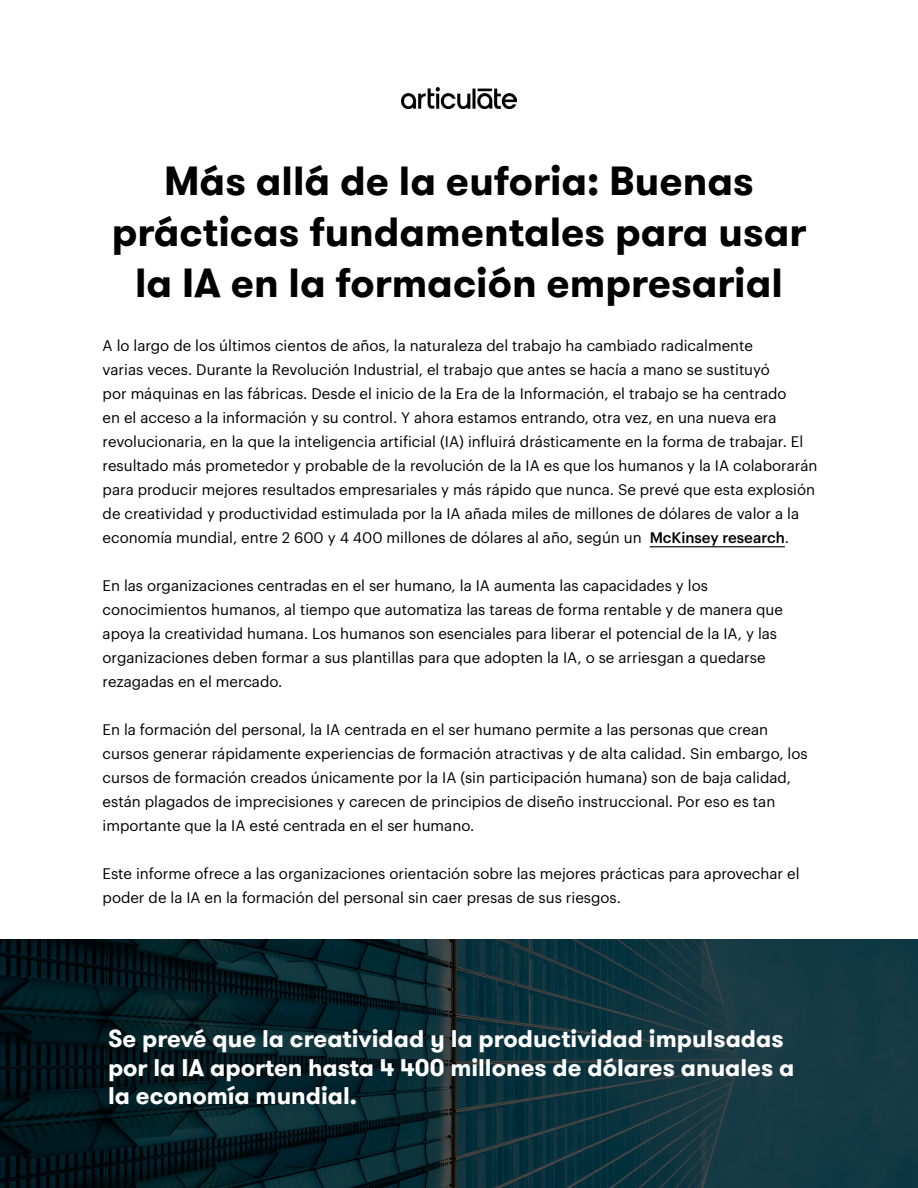
<style>
.page{position:relative;width:918px;height:1188px;background:#fff}
.page>*{position:absolute;margin:0;border:0;box-sizing:border-box;transform-origin:0 0}
.t1{font:700 40.5px/51px "GT Walsheim Pro";color:#000;text-align:center}
.t2{font:700 24px/28.5px "GT Walsheim Pro";color:#fff}
.t3{font:15px/24px "Graphik";color:#000}
.s1{font-weight:500}
</style>
<div class="page">
<hr style="left:650px;top:546px;width:135px;height:1px;background:#000">
<img style="left:401px;top:88px;width:116px;height:20px">
<svg style="left:0;top:939px;width:918px;height:249px;background:#0c2a32"></svg>
<h1 class="t1" style="left:112px;top:155px;width:696px">Más allá de la euforia: Buenas prácticas fundamentales para usar la IA en la formación empresarial</h1>
<p class="t3" style="left:103px;top:332px;width:716px">A lo largo de los últimos cientos de años, la naturaleza del trabajo ha cambiado radicalmente<br>varias veces. Durante la Revolución Industrial, el trabajo que antes se hacía a mano se sustituyó<br>por máquinas en las fábricas. Desde el inicio de la Era de la Información, el trabajo se ha centrado<br>en el acceso a la información y su control. Y ahora estamos entrando, otra vez, en una nueva era revolucionaria, en la que la inteligencia artificial (IA) influirá drásticamente en la forma de trabajar. El resultado más prometedor y probable de la revolución de la IA es que los humanos y la IA colaborarán para producir mejores resultados empresariales y más rápido que nunca. Se prevé que esta explosión de creatividad y productividad estimulada por la IA añada miles de millones de dólares de valor a la economía mundial, entre 2 600 y 4 400 millones de dólares al año, según un <span class="s1">McKinsey research</span>.</p>
<p class="t3" style="left:103px;top:572px;width:682px">En las organizaciones centradas en el ser humano, la IA aumenta las capacidades y los conocimientos humanos, al tiempo que automatiza las tareas de forma rentable y de manera que apoya la creatividad humana. Los humanos son esenciales para liberar el potencial de la IA, y las organizaciones deben formar a sus plantillas para que adopten la IA, o se arriesgan a quedarse rezagadas en el mercado.</p>
<p class="t3" style="left:103px;top:716px;width:707px">En la formación del personal, la IA centrada en el ser humano permite a las personas que crean cursos generar rápidamente experiencias de formación atractivas y de alta calidad. Sin embargo, los cursos de formación creados únicamente por la IA (sin participación humana) son de baja calidad, están plagados de imprecisiones y carecen de principios de diseño instruccional. Por eso es tan importante que la IA esté centrada en el ser humano.</p>
<p class="t3" style="left:103px;top:860px;width:698px">Este informe ofrece a las organizaciones orientación sobre las mejores prácticas para aprovechar el poder de la IA en la formación del personal sin caer presas de sus riesgos.</p>
<h2 class="t2" style="left:108px;top:1025px;width:688px">Se prevé que la creatividad y la productividad impulsadas por la IA aporten hasta 4 400 millones de dólares anuales a la economía mundial.</h2>
</div>
